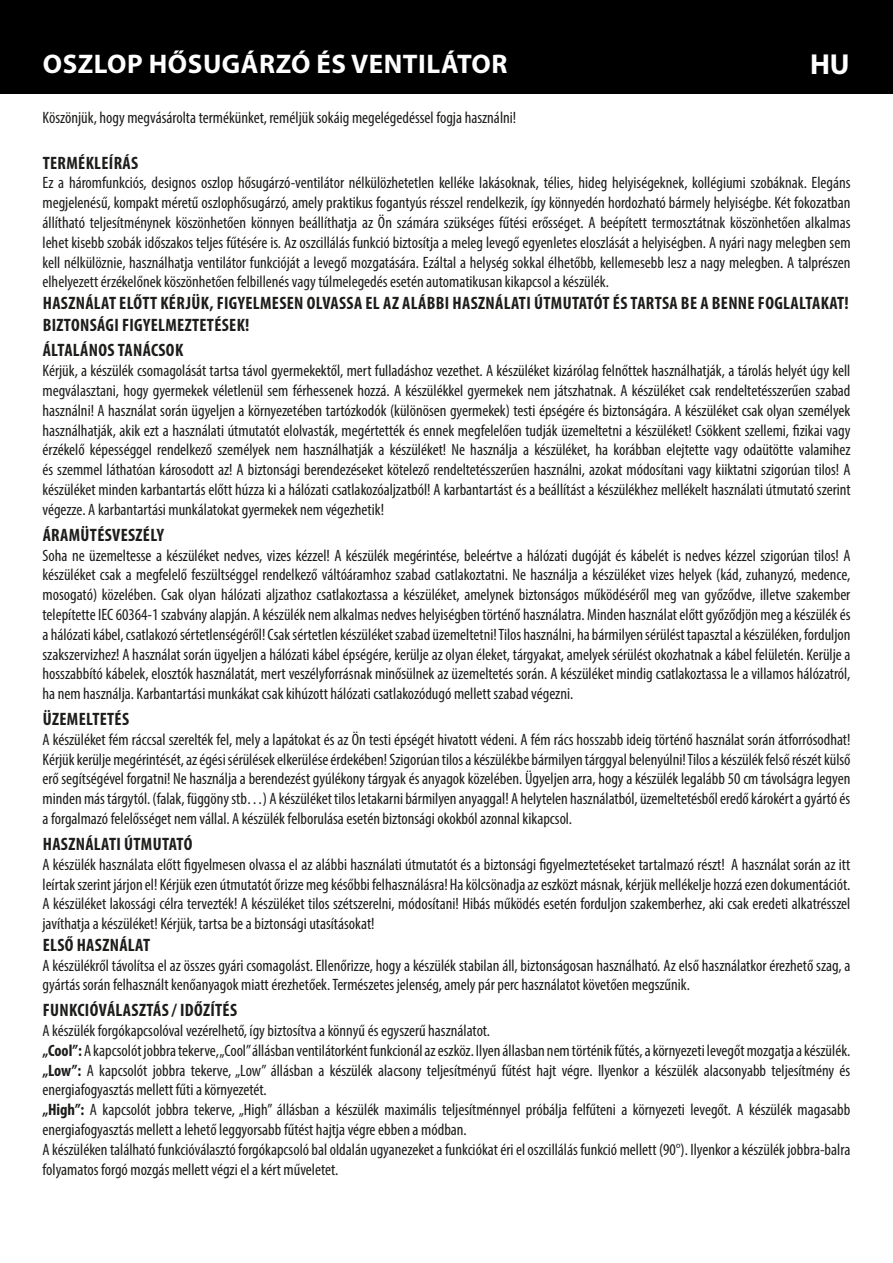
<style>
.page{position:relative;width:893px;height:1263px;background:#fff}
.page>*{position:absolute;margin:0;border:0;box-sizing:border-box;transform-origin:0 0}
.t1{font:700 28.95px "Myriad Pro";color:#fff}
.t2{font:700 27px "Myriad Pro";letter-spacing:.02em;color:#fff}
.t3{font:700 condensed 18px/21.6px "Myriad Pro";letter-spacing:.02em;color:#1d1d1b}
.t4{font:condensed 16.5px/19.8px "Myriad Pro";color:#1d1d1b;text-align:justify}
.s1{font-weight:700}
</style>
<div class="page">
<div style="left:0;top:0;width:893px;height:93px;background:#000"></div>
<h2 class="t2" style="left:43px;top:46px;width:466px">OSZLOP HŐSUGÁRZÓ ÉS VENTILÁTOR</h2>
<h1 class="t1" style="left:810px;top:45px;width:41px">HU</h1>
<p class="t4" style="left:43px;top:107px;width:475px">Köszönjük, hogy megvásárolta termékünket, reméljük sokáig megelégedéssel fogja használni!</p>
<p class="t3" style="left:43px;top:151px;width:97px">TERMÉKLEÍRÁS</p>
<p class="t4" style="left:43px;top:173px;width:809px">Ez a háromfunkciós, designos oszlop hősugárzó-ventilátor nélkülözhetetlen kelléke lakásoknak, télies, hideg helyiségeknek, kollégiumi szobáknak. Elegáns megjelenésű, kompakt méretű oszlophősugárzó, amely praktikus fogantyús résszel rendelkezik, így könnyedén hordozható bármely helyiségbe. Két fokozatban állítható teljesítménynek köszönhetően könnyen beállíthatja az Ön számára szükséges fűtési erősséget. A beépített termosztátnak köszönhetően alkalmas lehet kisebb szobák időszakos teljes fűtésére is. Az oszcillálás funkció biztosítja a meleg levegő egyenletes eloszlását a helyiségben. A nyári nagy melegben sem kell nélkülöznie, használhatja ventilátor funkcióját a levegő mozgatására. Ezáltal a helység sokkal élhetőbb, kellemesebb lesz a nagy melegben. A talprészen elhelyezett érzékelőnek köszönhetően felbillenés vagy túlmelegedés esetén automatikusan kikapcsol a készülék.</p>
<p class="t3" style="left:43px;top:292px;width:808px">HASZNÁLAT ELŐTT KÉRJÜK, FIGYELMESEN OLVASSA EL AZ ALÁBBI HASZNÁLATI ÚTMUTATÓT ÉS TARTSA BE A BENNE FOGLALTAKAT!<br>BIZTONSÁGI FIGYELMEZTETÉSEK!</p>
<p class="t3" style="left:43px;top:339px;width:142px">ÁLTALÁNOS TANÁCSOK</p>
<p class="t4" style="left:43px;top:361px;width:810px">Kérjük, a készülék csomagolását tartsa távol gyermekektől, mert fulladáshoz vezethet. A készüléket kizárólag felnőttek használhatják, a tárolás helyét úgy kell megválasztani, hogy gyermekek véletlenül sem férhessenek hozzá. A készülékkel gyermekek nem játszhatnak. A készüléket csak rendeltetésszerűen szabad használni! A használat során ügyeljen a környezetében tartózkodók (különösen gyermekek) testi épségére és biztonságára. A készüléket csak olyan személyek használhatják, akik ezt a használati útmutatót elolvasták, megértették és ennek megfelelően tudják üzemeltetni a készüléket! Csökkent szellemi, fizikai vagy érzékelő képességgel rendelkező személyek nem használhatják a készüléket! Ne használja a készüléket, ha korábban elejtette vagy odaütötte valamihez és szemmel láthatóan károsodott az! A biztonsági berendezéseket kötelező rendeltetésszerűen használni, azokat módosítani vagy kiiktatni szigorúan tilos! A készüléket minden karbantartás előtt húzza ki a hálózati csatlakozóaljzatból! A karbantartást és a beállítást a készülékhez mellékelt használati útmutató szerint végezze. A karbantartási munkálatokat gyermekek nem végezhetik!</p>
<p class="t3" style="left:43px;top:524px;width:123px">ÁRAMÜTÉSVESZÉLY</p>
<p class="t4" style="left:43px;top:545px;width:810px">Soha ne üzemeltesse a készüléket nedves, vizes kézzel! A készülék megérintése, beleértve a hálózati dugóját és kábelét is nedves kézzel szigorúan tilos! A készüléket csak a megfelelő feszültséggel rendelkező váltóáramhoz szabad csatlakoztatni. Ne használja a készüléket vizes helyek (kád, zuhanyzó, medence, mosogató) közelében. Csak olyan hálózati aljzathoz csatlakoztassa a készüléket, amelynek biztonságos működéséről meg van győződve, illetve szakember telepítette IEC 60364-1 szabvány alapján. A készülék nem alkalmas nedves helyiségben történő használatra. Minden használat előtt győződjön meg a készülék és a hálózati kábel, csatlakozó sértetlenségéről! Csak sértetlen készüléket szabad üzemeltetni! Tilos használni, ha bármilyen sérülést tapasztal a készüléken, forduljon szakszervizhez! A használat során ügyeljen a hálózati kábel épségére, kerülje az olyan éleket, tárgyakat, amelyek sérülést okozhatnak a kábel felületén. Kerülje a hosszabbító kábelek, elosztók használatát, mert veszélyforrásnak minősülnek az üzemeltetés során. A készüléket mindig csatlakoztassa le a villamos hálózatról, ha nem használja. Karbantartási munkákat csak kihúzott hálózati csatlakozódugó mellett szabad végezni.</p>
<p class="t3" style="left:43px;top:708px;width:88px">ÜZEMELTETÉS</p>
<p class="t4" style="left:43px;top:729px;width:809px">A készüléket fém ráccsal szerelték fel, mely a lapátokat és az Ön testi épségét hivatott védeni. A fém rács hosszabb ideig történő használat során átforrósodhat!<br>Kérjük kerülje megérintését, az égési sérülések elkerülése érdekében! Szigorúan tilos a készülékbe bármilyen tárggyal belenyúlni! Tilos a készülék felső részét külső erő segítségével forgatni! Ne használja a berendezést gyúlékony tárgyak és anyagok közelében. Ügyeljen arra, hogy a készülék legalább 50 cm távolságra legyen minden más tárgytól. (falak, függöny stb…) A készüléket tilos letakarni bármilyen anyaggal! A helytelen használatból, üzemeltetésből eredő károkért a gyártó és a forgalmazó felelősséget nem vállal. A készülék felborulása esetén biztonsági okokból azonnal kikapcsol.</p>
<p class="t3" style="left:43px;top:833px;width:151px">HASZNÁLATI ÚTMUTATÓ</p>
<p class="t4" style="left:43px;top:854px;width:809px">A készülék használata előtt figyelmesen olvassa el az alábbi használati útmutatót és a biztonsági figyelmeztetéseket tartalmazó részt! A használat során az itt leírtak szerint járjon el! Kérjük ezen útmutatót őrizze meg későbbi felhasználásra! Ha kölcsönadja az eszközt másnak, kérjük mellékelje hozzá ezen dokumentációt.<br>A készüléket lakossági célra tervezték! A készüléket tilos szétszerelni, módosítani! Hibás működés esetén forduljon szakemberhez, aki csak eredeti alkatrésszel javíthatja a készüléket! Kérjük, tartsa be a biztonsági utasításokat!</p>
<p class="t3" style="left:43px;top:933px;width:109px">ELSŐ HASZNÁLAT</p>
<p class="t4" style="left:43px;top:955px;width:809px">A készülékről távolítsa el az összes gyári csomagolást. Ellenőrizze, hogy a készülék stabilan áll, biztonságosan használható. Az első használatkor érezhető szag, a gyártás során felhasznált kenőanyagok miatt érezhetőek. Természetes jelenség, amely pár perc használatot követően megszűnik.</p>
<p class="t3" style="left:43px;top:999px;width:196px">FUNKCIÓVÁLASZTÁS / IDŐZÍTÉS</p>
<p class="t4" style="left:43px;top:1020px;width:809px;text-align:left">A készülék forgókapcsolóval vezérelhető, így biztosítva a könnyű és egyszerű használatot.<br><span class="s1">„Cool”:</span> A kapcsolót jobbra tekerve, „Cool” állásban ventilátorként funkcionál az eszköz. Ilyen állasban nem történik fűtés, a környezeti levegőt mozgatja a készülék. <span class="s1">„Low”:</span> A kapcsolót jobbra tekerve, „Low” állásban a készülék alacsony teljesítményű fűtést hajt végre. Ilyenkor a készülék alacsonyabb teljesítmény és energiafogyasztás mellett fűti a környezetét.<br><span class="s1">„High”:</span> A kapcsolót jobbra tekerve, „High” állásban a készülék maximális teljesítménnyel próbálja felfűteni a környezeti levegőt. A készülék magasabb energiafogyasztás mellett a lehető leggyorsabb fűtést hajtja végre ebben a módban.<br>A készüléken található funkcióválasztó forgókapcsoló bal oldalán ugyanezeket a funkciókat éri el oszcillálás funkció mellett (90°). Ilyenkor a készülék jobbra-balra folyamatos forgó mozgás mellett végzi el a kért műveletet.</p>
</div>
